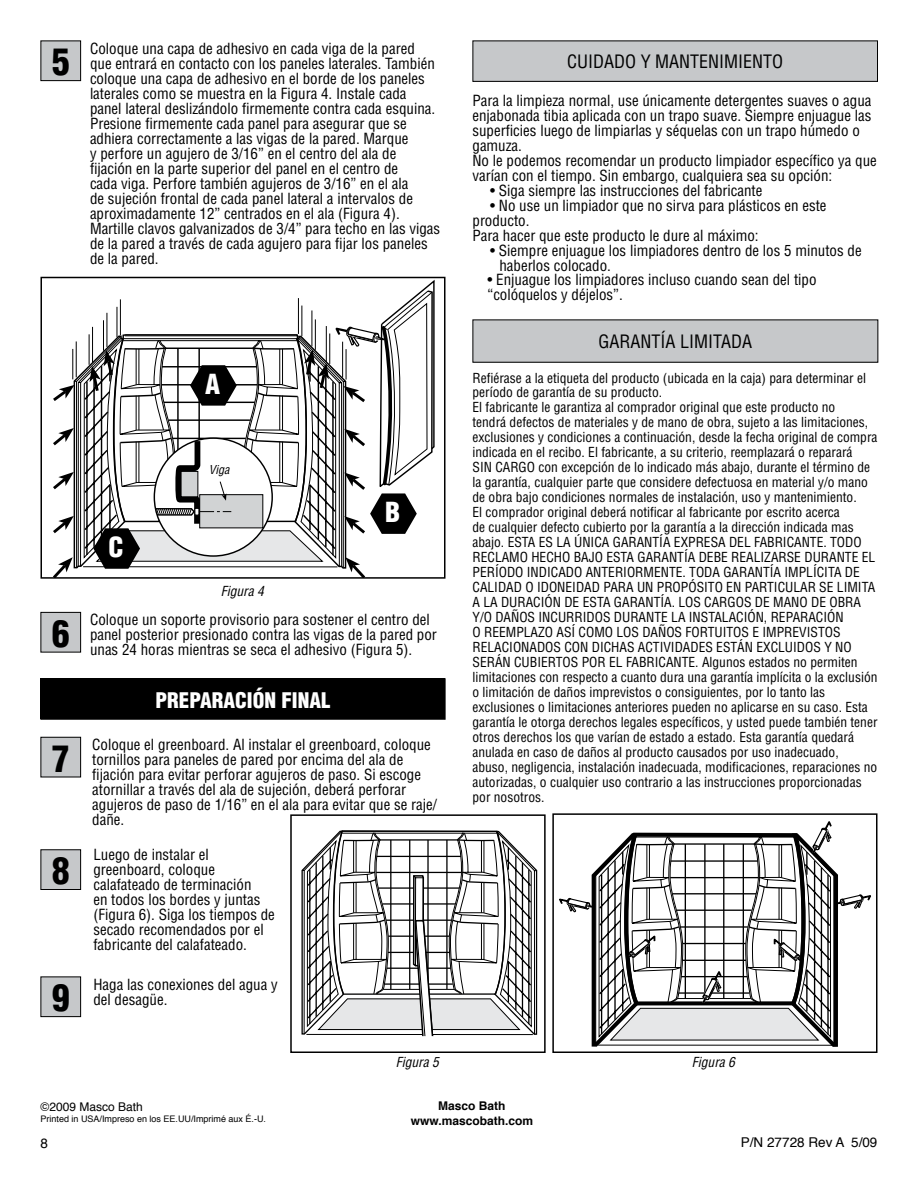
<style>
.page{position:relative;width:918px;height:1188px;background:#fff}
.page>*{position:absolute;margin:0;border:0;box-sizing:border-box;transform-origin:0 0}
.t1{font:900 condensed 36px "Helvetica";color:#000}
.t2{font:900 condensed 27px "Helvetica";color:#fff}
.t3{font:900 condensed 21px "Helvetica";color:#fff}
.t4{font:condensed 18px "Helvetica";color:#000}
.t5{font:condensed 15px/15px "Helvetica";color:#000}
.t6{font:condensed 13.5px/15px "Helvetica";color:#000}
.t7{font:italic condensed 13.5px "Helvetica";color:#000}
.t8{font:13.5px "Helvetica";color:#000}
.t9{font:700 12px/14.5px "Helvetica";color:#000;text-align:center}
.t10{font:12px "Helvetica";color:#000}
.t11{font:italic condensed 12px "Helvetica";color:#000}
.t12{font:9px "Helvetica";color:#000}
</style>
<div class="page">
<div style="left:473px;top:320px;width:405px;height:42px;background:#c6c8ca"></div>
<div style="left:472px;top:320px;width:406px;height:43px;border:1px solid #000"></div>
<div style="left:473px;top:41px;width:405px;height:40px;background:#c6c8ca"></div>
<div style="left:472px;top:40px;width:406px;height:42px;border:1px solid #000"></div>
<div style="left:41px;top:850px;width:40px;height:40px;background:#c6c8ca"></div>
<div style="left:40px;top:849px;width:41px;height:41px;border:1px solid #000"></div>
<div style="left:41px;top:977px;width:40px;height:40px;background:#c6c8ca"></div>
<div style="left:40px;top:976px;width:41px;height:41px;border:1px solid #000"></div>
<div style="left:41px;top:612px;width:40px;height:40px;background:#c6c8ca"></div>
<div style="left:40px;top:612px;width:41px;height:40px;border:1px solid #000"></div>
<div style="left:41px;top:737px;width:40px;height:40px;background:#c6c8ca"></div>
<div style="left:40px;top:737px;width:41px;height:40px;border:1px solid #000"></div>
<div style="left:41px;top:41px;width:40px;height:40px;background:#c6c8ca"></div>
<div style="left:40px;top:40px;width:41px;height:41px;border:1px solid #000"></div>
<svg style="left:302px;top:830px;width:235px;height:206px"></svg>
<div style="left:290px;top:814px;width:256px;height:239px;border:2px solid #000"></div>
<svg style="left:559px;top:821px;width:312px;height:226px"></svg>
<div style="left:552px;top:813px;width:326px;height:240px;border:2px solid #000"></div>
<div style="left:40px;top:277px;width:406px;height:302px;border:2px solid #000"></div>
<svg style="left:53px;top:280px;width:382px;height:298px"></svg>
<div style="left:41px;top:679px;width:404px;height:40px;background:#000"></div>
<div style="left:40px;top:678px;width:406px;height:42px;border:1px solid #000"></div>
<h1 class="t1" style="left:52px;top:40px;width:19px">5</h1>
<p class="t5" style="left:90px;top:41px;width:352px">Coloque una capa de adhesivo en cada viga de la pared que entrará en contacto con los paneles laterales. También coloque una capa de adhesivo en el borde de los paneles laterales como se muestra en la Figura 4. Instale cada panel lateral deslizándolo firmemente contra cada esquina.<br>Presione firmemente cada panel para asegurar que se adhiera correctamente a las vigas de la pared. Marque<br>y perfore un agujero de 3/16” en el centro del ala de fijación en la parte superior del panel en el centro de<br>cada viga. Perfore también agujeros de 3/16” en el ala<br>de sujeción frontal de cada panel lateral a intervalos de aproximadamente 12” centrados en el ala (Figura 4).<br>Martille clavos galvanizados de 3/4” para techo en las vigas de la pared a través de cada agujero para fijar los paneles de la pared.</p>
<h2 class="t2" style="left:205px;top:367px;width:17px">A</h2>
<h1 class="t1" style="left:52px;top:611px;width:19px">6</h1>
<h1 class="t1" style="left:52px;top:736px;width:19px">7</h1>
<h1 class="t1" style="left:52px;top:849px;width:19px">8</h1>
<h1 class="t1" style="left:52px;top:976px;width:19px">9</h1>
<h2 class="t2" style="left:108px;top:530px;width:17px">C</h2>
<p class="t11" style="left:209px;top:462px;width:22px">Viga</p>
<p class="t7" style="left:221px;top:582px;width:45px">Figura 4</p>
<h2 class="t2" style="left:385px;top:495px;width:17px">B</h2>
<p class="t5" style="left:90px;top:612px;width:348px">Coloque un soporte provisorio para sostener el centro del panel posterior presionado contra las vigas de la pared por unas 24 horas mientras se seca el adhesivo (Figura 5).</p>
<h3 class="t3" style="left:156px;top:687px;width:176px">PREPARACIÓN FINAL</h3>
<p class="t5" style="left:92px;top:737px;width:346px">Coloque el greenboard. Al instalar el greenboard, coloque tornillos para paneles de pared por encima del ala de fijación para evitar perforar agujeros de paso. Si escoge atornillar a través del ala de sujeción, deberá perforar agujeros de paso de 1/16” en el ala para evitar que se raje/ dañe.</p>
<p class="t5" style="left:93px;top:847px;width:183px">Luego de instalar el greenboard, coloque calafateado de terminación<br>en todos los bordes y juntas (Figura 6). Siga los tiempos de secado recomendados por el fabricante del calafateado.</p>
<p class="t5" style="left:93px;top:977px;width:186px">Haga las conexiones del agua y del desagüe.</p>
<p class="t4" style="left:567px;top:51px;width:218px">CUIDADO Y MANTENIMIENTO</p>
<p class="t5" style="left:472px;top:93px;width:406px">Para la limpieza normal, use únicamente detergentes suaves o agua enjabonada tibia aplicada con un trapo suave. Siempre enjuague las superficies luego de limpiarlas y séquelas con un trapo húmedo o gamuza.<br>No le podemos recomendar un producto limpiador específico ya que varían con el tiempo. Sin embargo, cualquiera sea su opción:</p>
<p class="t5" style="left:490px;top:183px;width:274px">• Siga siempre las instrucciones del fabricante</p>
<p class="t5" style="left:472px;top:198px;width:356px;text-indent:18px">• No use un limpiador que no sirva para plásticos en este producto.<br>Para hacer que este producto le dure al máximo:</p>
<p class="t5" style="left:499px;top:243px;width:364px;text-indent:-9px">• Siempre enjuague los limpiadores dentro de los 5 minutos de haberlos colocado.</p>
<p class="t5" style="left:488px;top:272px;width:331px;line-height:14.2px">• Enjuague los limpiadores incluso cuando sean del tipo “colóquelos y déjelos”.</p>
<p class="t4" style="left:599px;top:330px;width:155px">GARANTÍA LIMITADA</p>
<p class="t6" style="left:472px;top:371px;width:395px;line-height:13.5px">Refiérase a la etiqueta del producto (ubicada en la caja) para determinar el período de garantía de su producto.</p>
<p class="t6" style="left:472px;top:399px;width:407px">El fabricante le garantiza al comprador original que este producto no<br>tendrá defectos de materiales y de mano de obra, sujeto a las limitaciones, exclusiones y condiciones a continuación, desde la fecha original de compra indicada en el recibo. El fabricante, a su criterio, reemplazará o reparará<br>SIN CARGO con excepción de lo indicado más abajo, durante el término de la garantía, cualquier parte que considere defectuosa en material y/o mano de obra bajo condiciones normales de instalación, uso y mantenimiento.<br>El comprador original deberá notificar al fabricante por escrito acerca<br>de cualquier defecto cubierto por la garantía a la dirección indicada mas abajo. ESTA ES LA ÚNICA GARANTÍA EXPRESA DEL FABRICANTE. TODO RECLAMO HECHO BAJO ESTA GARANTÍA DEBE REALIZARSE DURANTE EL PERÍODO INDICADO ANTERIORMENTE. TODA GARANTÍA IMPLÍCITA DE CALIDAD O IDONEIDAD PARA UN PROPÓSITO EN PARTICULAR SE LIMITA A LA DURACIÓN DE ESTA GARANTÍA. LOS CARGOS DE MANO DE OBRA Y/O DAÑOS INCURRIDOS DURANTE LA INSTALACIÓN, REPARACIÓN<br>O REEMPLAZO ASÍ COMO LOS DAÑOS FORTUITOS E IMPREVISTOS RELACIONADOS CON DICHAS ACTIVIDADES ESTÁN EXCLUIDOS Y NO SERÁN CUBIERTOS POR EL FABRICANTE. Algunos estados no permiten limitaciones con respecto a cuanto dura una garantía implícita o la exclusión o limitación de daños imprevistos o consiguientes, por lo tanto las exclusiones o limitaciones anteriores pueden no aplicarse en su caso. Esta garantía le otorga derechos legales específicos, y usted puede también tener otros derechos los que varían de estado a estado. Esta garantía quedará anulada en caso de daños al producto causados por uso inadecuado, abuso, negligencia, instalación inadecuada, modificaciones, reparaciones no autorizadas, o cualquier uso contrario a las instrucciones proporcionadas por nosotros.</p>
<p class="t10" style="left:40px;top:1098px;width:104px">©2009 Masco Bath</p>
<p class="t12" style="left:40px;top:1112px;width:227px">Printed in USA/Impreso en los EE.UU/Imprimé aux É.-U.</p>
<p class="t7" style="left:396px;top:1054px;width:45px">Figura 5</p>
<p class="t7" style="left:692px;top:1054px;width:45px">Figura 6</p>
<p class="t9" style="left:411px;top:1099px;width:124px">Masco Bath www.mascobath.com</p>
<p class="t8" style="left:40px;top:1133px;width:9px">8</p>
<p class="t8" style="left:741px;top:1131px;width:138px">P/N 27728 Rev A 5/09</p>
</div>
